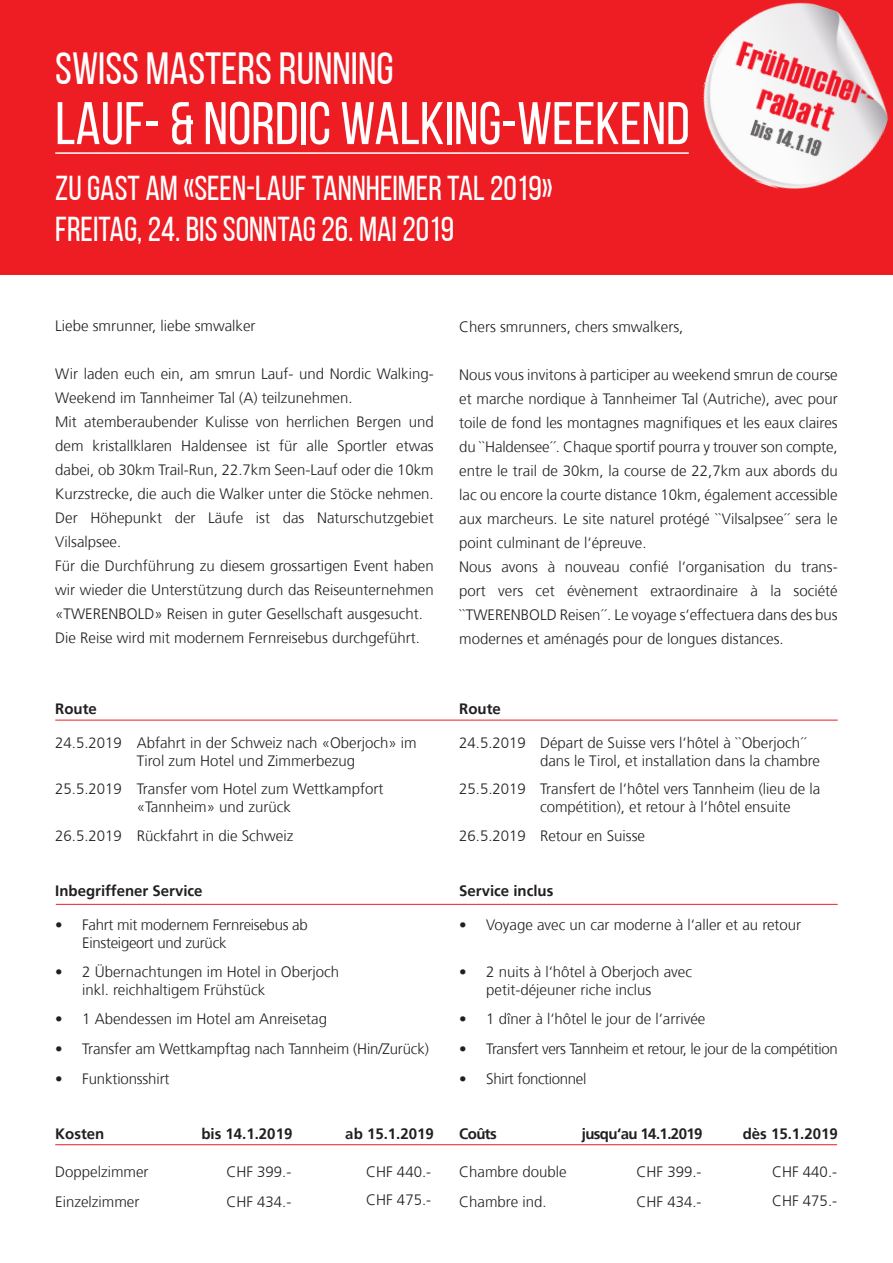
<style>
.page{position:relative;width:893px;height:1263px;background:#fff}
.page>*{position:absolute;margin:0;border:0;box-sizing:border-box;transform-origin:0 0}
.t1{font:60px "Bebas Neue";color:#fff}
.t2{font:45px "Bebas Neue";color:#fff}
.t3{font:34.5px "Bebas Neue";color:#fff}
.t4{font:300 15px/24px "Frutiger";color:#231f20}
.t5{font:700 15px "Frutiger";color:#231f20}
.t6{font:300 15px "Frutiger";letter-spacing:-.025em;color:#231f20}
.t7{font:300 15px/18px "Frutiger";letter-spacing:-.02em;color:#231f20}
.t8{font:700 15px "Frutiger";letter-spacing:-.04em;color:#231f20}
</style>
<div class="page">
<div style="left:0;top:0;width:893px;height:274px;background:#ee1d23"></div>
<img style="left:703px;top:2px;width:186px;height:187px">
<hr style="left:55px;top:152px;width:634px;height:2px;background:#fff">
<hr style="left:55px;top:720px;width:783px;height:1px;background:#ee1d23">
<hr style="left:56px;top:904px;width:782px;height:1px;background:#ee1d23">
<hr style="left:55px;top:1144px;width:782px;height:1px;background:#ee1d23">
<p class="t2" style="left:55px;top:44px;width:340px">SWISS MASTERS RUNNING</p>
<p class="t1" style="left:55px;top:91px;width:636px">LAUF- &amp; NORDIC WALKING-WEEKEND</p>
<p class="t3" style="left:55px;top:169px;width:499px">ZU GAST AM «SEEN-LAUF TANNHEIMER TAL 2019»</p>
<p class="t3" style="left:55px;top:210px;width:400px">FREITAG, 24. BIS SONNTAG 26. MAI 2019</p>
<p class="t4" style="left:55px;top:314px;width:202px">Liebe smrunner, liebe smwalker</p>
<p class="t4" style="left:55px;top:362px;width:380px">Wir laden euch ein, am smrun Lauf- und Nordic Walking-<br>Weekend im Tannheimer Tal (A) teilzunehmen.</p>
<p class="t4" style="left:55px;top:410px;width:380px;text-align:justify">Mit atemberaubender Kulisse von herrlichen Bergen und dem kristallklaren Haldensee ist für alle Sportler etwas dabei, ob 30km Trail-Run, 22.7km Seen-Lauf oder die 10km Kurzstrecke, die auch die Walker unter die Stöcke nehmen.<br>Der Höhepunkt der Läufe ist das Naturschutzgebiet Vilsalpsee.</p>
<p class="t4" style="left:55px;top:554px;width:380px;text-align:justify">Für die Durchführung zu diesem grossartigen Event haben wir wieder die Unterstützung durch das Reiseunternehmen «TWERENBOLD» Reisen in guter Gesellschaft ausgesucht.</p>
<p class="t4" style="left:55px;top:626px;width:366px">Die Reise wird mit modernem Fernreisebus durchgeführt.</p>
<p class="t4" style="left:459px;top:315px;width:226px">Chers smrunners, chers smwalkers,</p>
<p class="t4" style="left:459px;top:363px;width:380px;text-align:justify">Nous vous invitons à participer au weekend smrun de course et marche nordique à Tannheimer Tal (Autriche), avec pour toile de fond les montagnes magnifiques et les eaux claires du ``Haldensee´´. Chaque sportif pourra y trouver son compte, entre le trail de 30km, la course de 22,7km aux abords du lac ou encore la courte distance 10km, également accessible aux marcheurs. Le site naturel protégé ``Vilsalpsee´´ sera le point culminant de l‘épreuve.</p>
<p class="t4" style="left:459px;top:555px;width:380px;text-align:justify">Nous avons à nouveau confié l‘organisation du trans&shy;port vers cet évènement extraordinaire à la société ``TWERENBOLD Reisen´´. Le voyage s‘effectuera dans des bus modernes et aménagés pour de longues distances.</p>
<p class="t5" style="left:55px;top:699px;width:43px">Route</p>
<p class="t5" style="left:459px;top:699px;width:43px">Route</p>
<p class="t4" style="left:55px;top:731px;width:68px">24.5.2019</p>
<p class="t4" style="left:137px;top:734px;width:282px;line-height:18px">Abfahrt in der Schweiz nach «Oberjoch» im<br>Tirol zum Hotel und Zimmerbezug</p>
<p class="t4" style="left:459px;top:731px;width:68px">24.5.2019</p>
<p class="t4" style="left:540px;top:734px;width:281px;line-height:18px">Départ de Suisse vers l‘hôtel à ``Oberjoch´´ dans le Tirol, et installation dans la chambre</p>
<p class="t4" style="left:55px;top:777px;width:68px">25.5.2019</p>
<p class="t4" style="left:137px;top:780px;width:248px;line-height:18px">Transfer vom Hotel zum Wettkampfort «Tannheim» und zurück</p>
<p class="t4" style="left:459px;top:777px;width:68px">25.5.2019</p>
<p class="t4" style="left:540px;top:780px;width:282px;line-height:18px">Transfert de l‘hôtel vers Tannheim (lieu de la compétition), et retour à l‘hôtel ensuite</p>
<p class="t4" style="left:55px;top:824px;width:68px">26.5.2019</p>
<p class="t4" style="left:137px;top:824px;width:158px">Rückfahrt in die Schweiz</p>
<p class="t4" style="left:459px;top:824px;width:68px">26.5.2019</p>
<p class="t4" style="left:540px;top:824px;width:107px">Retour en Suisse</p>
<p class="t5" style="left:55px;top:882px;width:149px">Inbegriffener Service</p>
<p class="t5" style="left:459px;top:882px;width:96px">Service inclus</p>
<p class="t7" style="left:82px;top:916px;width:227px;text-indent:-27px">• Fahrt mit modernem Fernreisebus ab<br>Einsteigeort und zurück</p>
<p class="t4" style="left:459px;top:913px;width:344px">• Voyage avec un car moderne à l‘aller et au retour</p>
<p class="t4" style="left:82px;top:963px;width:258px;line-height:18px;text-indent:-27px">• 2 Übernachtungen im Hotel in Oberjoch inkl. reichhaltigem Frühstück</p>
<p class="t4" style="left:486px;top:963px;width:207px;line-height:18px;text-indent:-27px">• 2 nuits à l‘hôtel à Oberjoch avec petit-déjeuner riche inclus</p>
<p class="t4" style="left:55px;top:1007px;width:273px">• 1 Abendessen im Hotel am Anreisetag</p>
<p class="t4" style="left:459px;top:1007px;width:248px">• 1 dîner à l‘hôtel le jour de l‘arrivée</p>
<p class="t4" style="left:55px;top:1037px;width:375px">• Transfer am Wettkampftag nach Tannheim (Hin/Zurück)</p>
<p class="t6" style="left:459px;top:1040px;width:380px">• Transfert vers Tannheim et retour, le jour de la compétition</p>
<p class="t4" style="left:55px;top:1066px;width:116px">• Funktionsshirt</p>
<p class="t6" style="left:459px;top:1070px;width:129px">• Shirt fonctionnel</p>
<p class="t5" style="left:55px;top:1125px;width:51px">Kosten</p>
<p class="t5" style="left:201px;top:1125px;width:92px">bis 14.1.2019</p>
<p class="t5" style="left:345px;top:1125px;width:90px">ab 15.1.2019</p>
<p class="t5" style="left:459px;top:1125px;width:39px">Coûts</p>
<p class="t8" style="left:582px;top:1125px;width:122px">jusqu‘au 14.1.2019</p>
<p class="t5" style="left:743px;top:1125px;width:97px">dès 15.1.2019</p>
<p class="t4" style="left:55px;top:1160px;width:95px">Doppelzimmer</p>
<p class="t4" style="left:226px;top:1160px;width:67px">CHF 399.-</p>
<p class="t4" style="left:366px;top:1160px;width:67px">CHF 440.-</p>
<p class="t4" style="left:459px;top:1160px;width:109px">Chambre double</p>
<p class="t4" style="left:637px;top:1160px;width:67px">CHF 399.-</p>
<p class="t4" style="left:772px;top:1160px;width:67px">CHF 440.-</p>
<p class="t4" style="left:55px;top:1190px;width:86px">Einzelzimmer</p>
<p class="t4" style="left:226px;top:1190px;width:67px">CHF 434.-</p>
<p class="t4" style="left:366px;top:1188px;width:67px">CHF 475.-</p>
<p class="t4" style="left:459px;top:1190px;width:89px">Chambre ind.</p>
<p class="t4" style="left:637px;top:1190px;width:67px">CHF 434.-</p>
<p class="t4" style="left:772px;top:1189px;width:67px">CHF 475.-</p>
</div>
